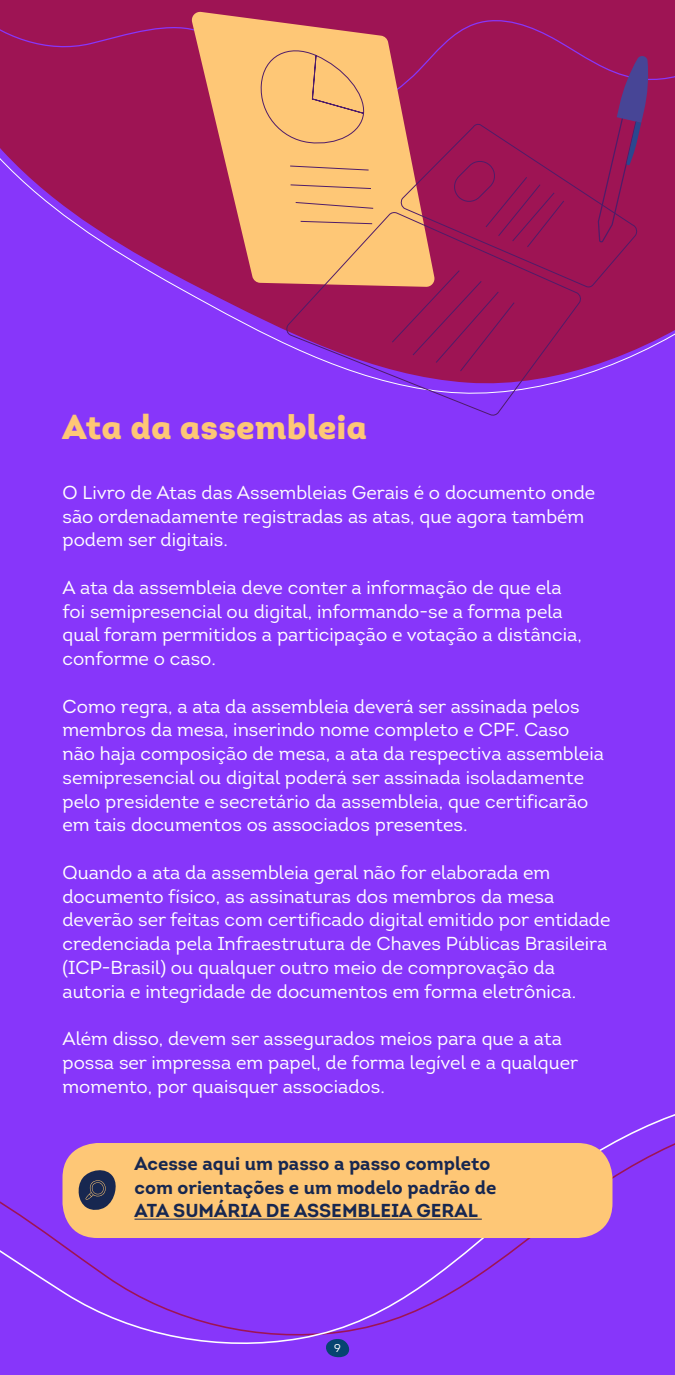
<style>
.page{position:relative;width:675px;height:1375px;background:#8736fa}
.page>*{position:absolute;margin:0;border:0;box-sizing:border-box;transform-origin:0 0}
.Titulo-2{font:34.38px "Intro Black Alt";color:#fec776}
.corpo_texto{font:18.75px/23.8px "Intro";color:#fff}
.corpo_texto-2{font:700 18.75px/23.8px "Intro";color:#172750}
.t1{font:11.25px "Intro";color:#fff}
</style>
<div class="page">
<svg style="left:0;top:129px;width:675px;height:225px"></svg>
<svg style="left:0;top:1114px;width:675px;height:244px"></svg>
<div style="left:0;top:0;width:348px;height:129px;background:#9e1454"></div>
<svg style="left:191px;top:11px;width:157px;height:276px;fill:#fec776"></svg>
<svg style="left:258px;top:43px;width:380px;height:373px"></svg>
<svg style="left:348px;top:0;width:327px;height:242px"></svg>
<svg style="left:325px;top:1339px;width:27px;height:18px"></svg>
<div style="left:62px;top:1143px;width:550px;height:95px;background:#fec776;border-radius:35px"></div>
<svg style="left:78px;top:1170px;width:38px;height:40px"></svg>
<hr style="left:135px;top:1219px;width:347px;height:1px;background:#172750">
<p class="Titulo-2" style="left:62px;top:405px;width:306px">Ata da assembleia</p>
<p class="corpo_texto" style="left:62px;top:480px;width:534px">O Livro de Atas das Assembleias Gerais é o documento onde são ordenadamente registradas as atas, que agora também podem ser digitais.</p>
<p class="corpo_texto" style="left:62px;top:575px;width:521px">A ata da assembleia deve conter a informação de que ela foi semipresencial ou digital, informando-se a forma pela qual foram permitidos a participação e votação a distância, conforme o caso.</p>
<p class="corpo_texto" style="left:62px;top:694px;width:543px">Como regra, a ata da assembleia deverá ser assinada pelos membros da mesa, inserindo nome completo e CPF. Caso não haja composição de mesa, a ata da respectiva assembleia semipresencial ou digital poderá ser assinada isoladamente pelo presidente e secretário da assembleia, que certificarão em tais documentos os associados presentes.</p>
<p class="corpo_texto" style="left:62px;top:860px;width:549px">Quando a ata da assembleia geral não for elaborada em documento físico, as assinaturas dos membros da mesa deverão ser feitas com certificado digital emitido por entidade credenciada pela Infraestrutura de Chaves Públicas Brasileira (ICP-Brasil) ou qualquer outro meio de comprovação da autoria e integridade de documentos em forma eletrônica.</p>
<p class="corpo_texto" style="left:62px;top:1027px;width:517px">Além disso, devem ser assegurados meios para que a ata possa ser impressa em papel, de forma legível e a qualquer momento, por quaisquer associados.</p>
<p class="corpo_texto-2" style="left:135px;top:1151px;width:363px">Acesse aqui um passo a passo completo com orientações e um modelo padrão de<br>ATA SUMÁRIA DE ASSEMBLEIA GERAL</p>
<p class="t1" style="left:334px;top:1341px;width:8px">9</p>
</div>
